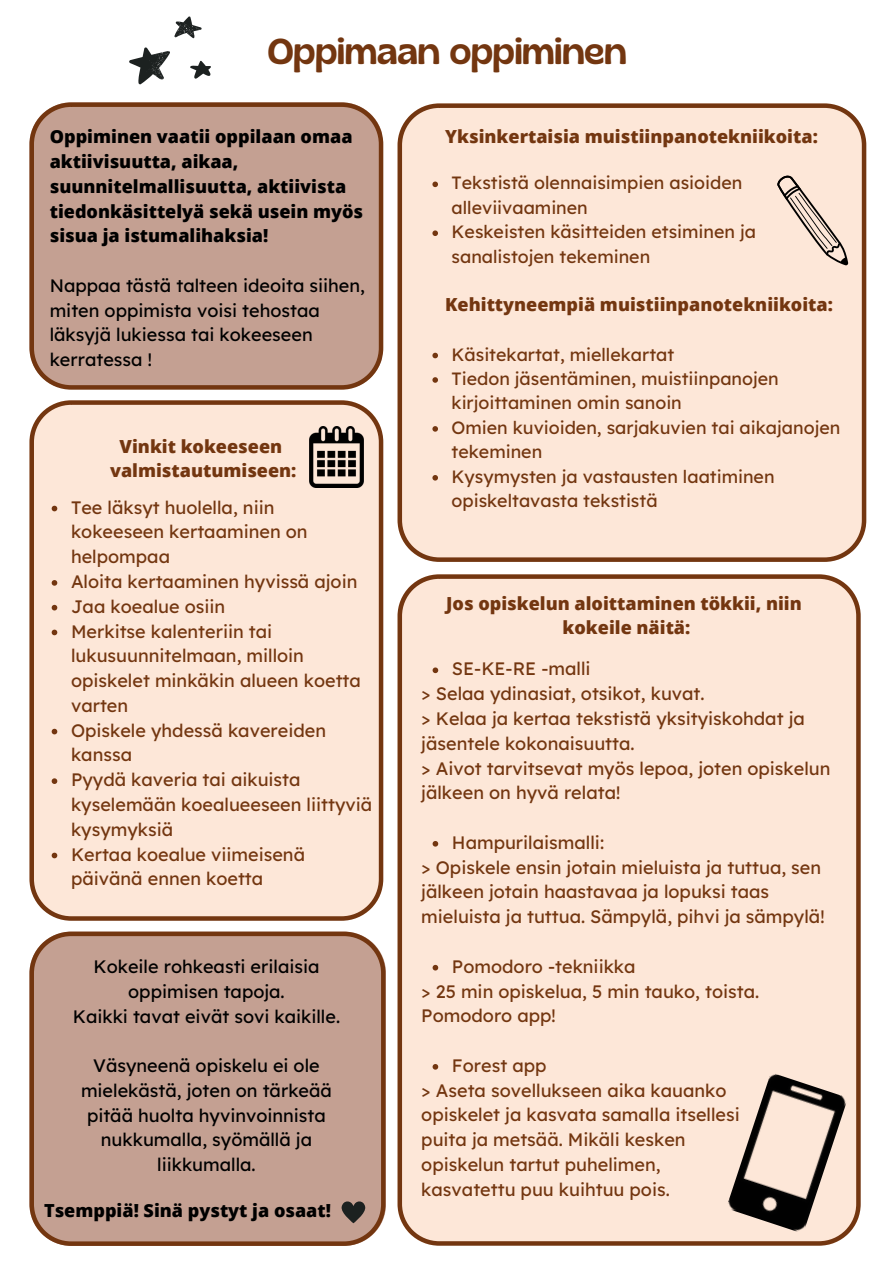
<style>
.page{position:relative;width:894px;height:1264px;background:#fff}
.page>*{position:absolute;margin:0;border:0;box-sizing:border-box;transform-origin:0 0}
.t1{font:36px "Gliker";color:#733610}
.t2{font:18px/24.8px "Lexend Deca";color:#733610}
.t3{font:18px/24.8px "Lexend Deca";color:#000;text-align:center}
.t4{font:800 18px/24.8px "Open Sans";color:#733610;text-align:center}
.t5{font:800 18px/24.8px "Open Sans";color:#000}
.t6{font:17.85px/24.5px "Lexend Deca";color:#733610}
</style>
<div class="page">
<svg style="left:29px;top:102px;width:354px;height:287px;background:#c09c8d"></svg>
<div style="left:397px;top:103px;width:469px;height:459px;background:#fde7d8"></div>
<div style="left:29px;top:400px;width:354px;height:520px;background:#fde7d8"></div>
<div style="left:29px;top:931px;width:356px;height:314px;background:#c4a092"></div>
<svg style="left:777px;top:175px;width:71px;height:90px;background:#e0ccbf"></svg>
<div style="left:397px;top:574px;width:463px;height:671px;background:#fde7d8"></div>
<img style="left:726px;top:1072px;width:121px;height:161px">
<img style="left:309px;top:426px;width:54px;height:61px">
<svg style="left:129px;top:16px;width:82px;height:69px"></svg>
<svg style="left:340px;top:1199px;width:26px;height:24px"></svg>
<svg style="left:432px;top:181px;width:6px;height:6px"></svg>
<svg style="left:432px;top:230px;width:6px;height:6px"></svg>
<svg style="left:432px;top:353px;width:6px;height:5px"></svg>
<svg style="left:432px;top:377px;width:6px;height:6px"></svg>
<svg style="left:432px;top:426px;width:6px;height:5px"></svg>
<svg style="left:432px;top:475px;width:6px;height:5px"></svg>
<svg style="left:52px;top:505px;width:5px;height:6px"></svg>
<svg style="left:52px;top:580px;width:5px;height:5px"></svg>
<svg style="left:52px;top:605px;width:5px;height:5px"></svg>
<svg style="left:52px;top:629px;width:5px;height:6px"></svg>
<svg style="left:52px;top:728px;width:5px;height:6px"></svg>
<svg style="left:52px;top:778px;width:5px;height:6px"></svg>
<svg style="left:52px;top:852px;width:5px;height:6px"></svg>
<svg style="left:432px;top:667px;width:6px;height:6px"></svg>
<svg style="left:432px;top:841px;width:6px;height:5px"></svg>
<svg style="left:432px;top:964px;width:6px;height:6px"></svg>
<svg style="left:432px;top:1063px;width:6px;height:6px"></svg>
<h1 class="t1" style="left:268px;top:29px;width:360px">Oppimaan oppiminen</h1>
<p class="t5" style="left:50px;top:124px;width:315px">Oppiminen vaatii oppilaan omaa aktiivisuutta, aikaa, suunnitelmallisuutta, aktiivista tiedonkäsittelyä sekä usein myös sisua ja istumalihaksia!</p>
<p class="t3" style="left:50px;top:273px;width:317px;text-align:left">Nappaa tästä talteen ideoita siihen, miten oppimista voisi tehostaa läksyjä lukiessa tai kokeeseen kerratessa !</p>
<p class="t4" style="left:110px;top:433px;width:188px">Vinkit kokeeseen valmistautumiseen:</p>
<p class="t2" style="left:71px;top:494px;width:302px">Tee läksyt huolella, niin<br>kokeeseen kertaaminen on helpompaa<br>Aloita kertaaminen hyvissä ajoin<br>Jaa koealue osiin<br>Merkitse kalenteriin tai lukusuunnitelmaan, milloin opiskelet minkäkin alueen koetta varten<br>Opiskele yhdessä kavereiden kanssa<br>Pyydä kaveria tai aikuista kyselemään koealueeseen liittyviä kysymyksiä<br>Kertaa koealue viimeisenä päivänä ennen koetta</p>
<p class="t3" style="left:73px;top:953px;width:269px">Kokeile rohkeasti erilaisia oppimisen tapoja.<br>Kaikki tavat eivät sovi kaikille.</p>
<p class="t3" style="left:81px;top:1052px;width:252px">Väsyneenä opiskelu ei ole mielekästä, joten on tärkeää pitää huolta hyvinvoinnista nukkumalla, syömällä ja liikkumalla.</p>
<p class="t5" style="left:44px;top:1197px;width:288px">Tsemppiä! Sinä pystyt ja osaat!</p>
<p class="t4" style="left:445px;top:124px;width:374px">Yksinkertaisia muistiinpanotekniikoita:</p>
<p class="t6" style="left:451px;top:170px;width:306px">Tekstistä olennaisimpien asioiden alleviivaaminen<br>Keskeisten käsitteiden etsiminen ja sanalistojen tekeminen</p>
<p class="t4" style="left:445px;top:292px;width:389px">Kehittyneempiä muistiinpanotekniikoita:</p>
<p class="t6" style="left:451px;top:341px;width:390px">Käsitekartat, miellekartat<br>Tiedon jäsentäminen, muistiinpanojen kirjoittaminen omin sanoin<br>Omien kuvioiden, sarjakuvien tai aikajanojen tekeminen<br>Kysymysten ja vastausten laatiminen opiskeltavasta tekstistä</p>
<p class="t4" style="left:446px;top:590px;width:357px">Jos opiskelun aloittaminen tökkii, niin kokeile näitä:</p>
<p class="t2" style="left:452px;top:656px;width:140px">SE-KE-RE -malli</p>
<p class="t2" style="left:421px;top:681px;width:410px">&gt; Selaa ydinasiat, otsikot, kuvat.<br>&gt; Kelaa ja kertaa tekstistä yksityiskohdat ja jäsentele kokonaisuutta.<br>&gt; Aivot tarvitsevat myös lepoa, joten opiskelun jälkeen on hyvä relata!</p>
<p class="t2" style="left:452px;top:829px;width:154px">Hampurilaismalli:</p>
<p class="t2" style="left:421px;top:854px;width:404px">&gt; Opiskele ensin jotain mieluista ja tuttua, sen jälkeen jotain haastavaa ja lopuksi taas mieluista ja tuttua. Sämpylä, pihvi ja sämpylä!</p>
<p class="t2" style="left:452px;top:953px;width:185px">Pomodoro -tekniikka</p>
<p class="t2" style="left:421px;top:978px;width:339px">&gt; 25 min opiskelua, 5 min tauko, toista.<br>Pomodoro app!</p>
<p class="t2" style="left:452px;top:1052px;width:96px">Forest app</p>
<p class="t2" style="left:421px;top:1077px;width:320px">&gt; Aseta sovellukseen aika kauanko opiskelet ja kasvata samalla itsellesi puita ja metsää. Mikäli kesken opiskelun tartut puhelimen, kasvatettu puu kuihtuu pois.</p>
</div>
